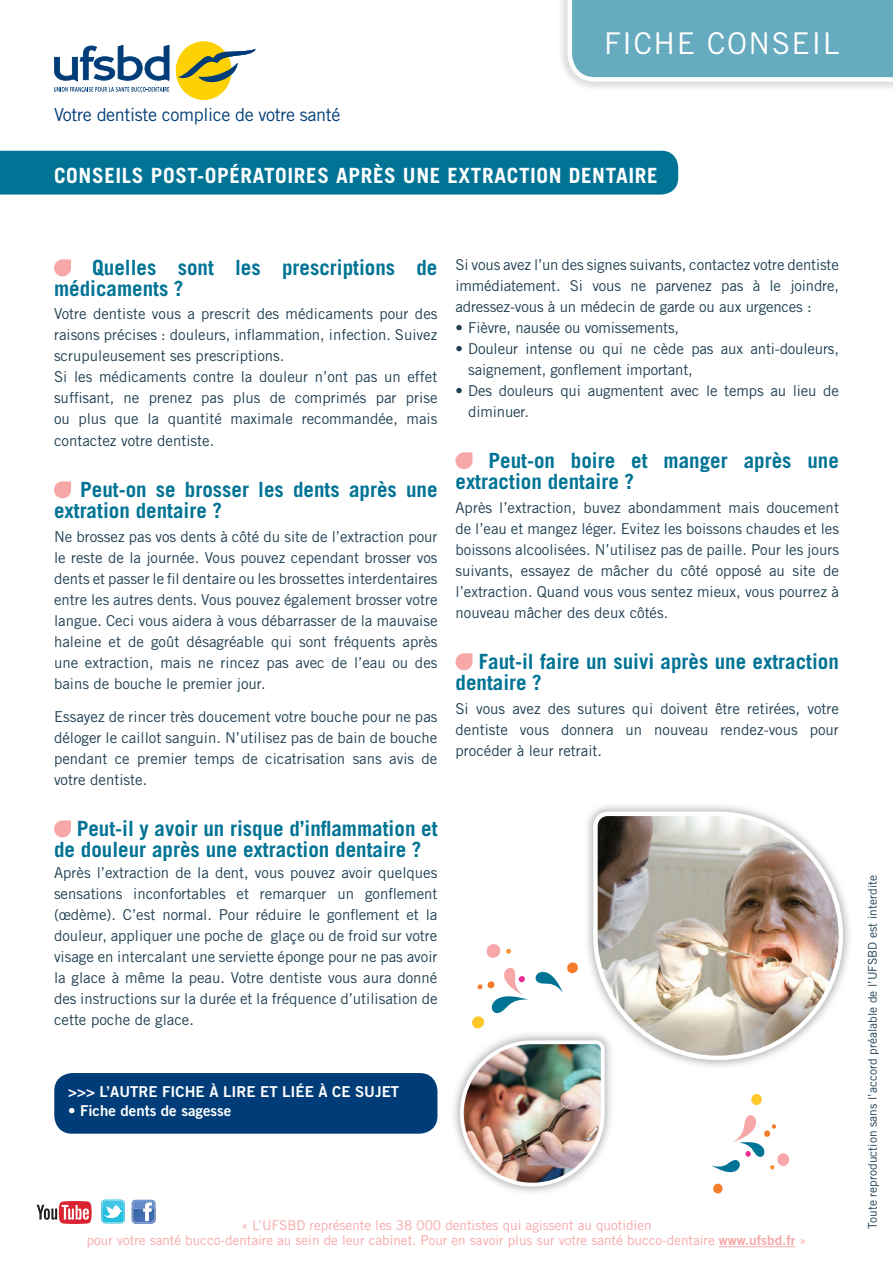
<style>
.page{position:relative;width:893px;height:1263px;background:#fff}
.page>*{position:absolute;margin:0;border:0;box-sizing:border-box;transform-origin:0 0}
.t1{font:30px "Trade Gothic LT Std";letter-spacing:.05em;color:#fff}
.t2{font:700 21px/21px "Trade Gothic LT Std";color:#017395}
.t3{font:700 21px "Trade Gothic LT Std";letter-spacing:.03em;color:#fff}
.t4{font:18px "Trade Gothic LT Std";letter-spacing:-.02em;color:#003d78}
.t5{font:15px/21px "Trade Gothic LT Std";color:#214053;text-align:justify}
.t6{font:15px "Trade Gothic LT Std Bd 2";color:#fff}
.t7{font:13.5px/15px "Trade Gothic LT Std";color:#f7a7a8;text-align:center}
.t8{font:12px "Trade Gothic LT Std";color:#214053}
.s1{font-family:"Trade Gothic LT Std Bd 2"}
</style>
<div class="page">
<div style="left:0;top:151px;width:678px;height:44px;background:#017395"></div>
<div style="left:558px;top:0;width:335px;height:92px;background:#babbbe;opacity:.75"></div>
<svg style="left:568px;top:0;width:325px;height:82px;background:#71b1c3"></svg>
<div style="left:176px;top:41px;width:55px;height:59px;background:#fed105;border-radius:50%"></div>
<svg style="left:178px;top:48px;width:78px;height:41px"></svg>
<svg style="left:54px;top:45px;width:115px;height:47px"></svg>
<svg style="left:587px;top:806px;width:262px;height:261px"></svg>
<img style="left:591px;top:809px;width:254px;height:253px">
<svg style="left:472px;top:944px;width:106px;height:85px"></svg>
<svg style="left:454px;top:1030px;width:160px;height:163px"></svg>
<img style="left:458px;top:1038px;width:148px;height:150px">
<div style="left:713px;top:1183px;width:10px;height:10px;background:#f47b2a;border-radius:50%"></div>
<div style="left:777px;top:1153px;width:12px;height:13px;background:#f7a7a8;border-radius:50%"></div>
<div style="left:751px;top:1094px;width:11px;height:11px;background:#fec829;border-radius:50%"></div>
<svg style="left:711px;top:1115px;width:65px;height:58px"></svg>
<div style="left:764px;top:1130px;width:6px;height:7px;background:#f47b2a;border-radius:50%"></div>
<svg style="left:54px;top:259px;width:17px;height:17px"></svg>
<svg style="left:54px;top:481px;width:17px;height:17px"></svg>
<svg style="left:54px;top:820px;width:17px;height:17px"></svg>
<svg style="left:455px;top:452px;width:17px;height:17px"></svg>
<svg style="left:455px;top:653px;width:17px;height:17px"></svg>
<hr style="left:719px;top:1246px;width:76px;height:1px;background:#f7a7a8">
<svg style="left:101px;top:1200px;width:24px;height:23px"></svg>
<svg style="left:132px;top:1200px;width:24px;height:24px"></svg>
<svg style="left:37px;top:1201px;width:55px;height:23px"></svg>
<div style="left:54px;top:1073px;width:383px;height:61px;background:#003d78;border-radius:18px"></div>
<p class="t4" style="left:54px;top:104px;width:288px">Votre dentiste complice de votre santé</p>
<h1 class="t1" style="left:604px;top:26px;width:237px">FICHE CONSEIL</h1>
<h2 class="t3" style="left:54px;top:162px;width:605px">CONSEILS POST-OPÉRATOIRES APRÈS UNE EXTRACTION DENTAIRE</h2>
<h2 class="t2" style="left:54px;top:257px;width:385px;text-indent:38px">Quelles sont les prescriptions de médicaments ?</h2>
<p class="t5" style="left:54px;top:303px;width:385px;text-align:left">Votre dentiste vous a prescrit des médicaments pour des raisons précises : douleurs, inflammation, infection. Suivez scrupuleusement ses prescriptions.<br>Si les médicaments contre la douleur n’ont pas un effet suffisant, ne prenez pas plus de comprimés par prise ou plus que la quantité maximale recommandée, mais</p>
<p class="t5" style="left:54px;top:430px;width:162px">contactez votre dentiste.</p>
<h2 class="t2" style="left:54px;top:479px;width:385px;text-indent:26px">Peut-on se brosser les dents après une extration dentaire ?</h2>
<p class="t5" style="left:54px;top:526px;width:385px">Ne brossez pas vos dents à côté du site de l’extraction pour le reste de la journée. Vous pouvez cependant brosser vos dents et passer le fil dentaire ou les brossettes interdentaires entre les autres dents. Vous pouvez également brosser votre langue. Ceci vous aidera à vous débarrasser de la mauvaise haleine et de goût désagréable qui sont fréquents après une extraction, mais ne rincez pas avec de l’eau ou des bains de bouche le premier jour.</p>
<p class="t5" style="left:54px;top:706px;width:385px">Essayez de rincer très doucement votre bouche pour ne pas déloger le caillot sanguin. N’utilisez pas de bain de bouche pendant ce premier temps de cicatrisation sans avis de votre dentiste.</p>
<h2 class="t2" style="left:54px;top:818px;width:385px;text-indent:23px">Peut-il y avoir un risque d’inflammation et de douleur après une extraction dentaire ?</h2>
<p class="t5" style="left:54px;top:862px;width:385px">Après l’extraction de la dent, vous pouvez avoir quelques sensations inconfortables et remarquer un gonflement (œdème). C’est normal. Pour réduire le gonflement et la douleur, appliquer une poche de glaçe ou de froid sur votre visage en intercalant une serviette éponge pour ne pas avoir la glace à même la peau. Votre dentiste vous aura donné des instructions sur la durée et la fréquence d’utilisation de cette poche de glace.</p>
<p class="t5" style="left:455px;top:254px;width:385px">Si vous avez l’un des signes suivants, contactez votre dentiste immédiatement. Si vous ne parvenez pas à le joindre, adressez-vous à un médecin de garde ou aux urgences :</p>
<p class="t5" style="left:455px;top:317px;width:225px">• Fièvre, nausée ou vomissements,</p>
<p class="t5" style="left:468px;top:338px;width:372px;text-indent:-13px">• Douleur intense ou qui ne cède pas aux anti-douleurs, saignement, gonflement important,</p>
<p class="t5" style="left:468px;top:380px;width:372px;text-indent:-13px">• Des douleurs qui augmentent avec le temps au lieu de diminuer.</p>
<h2 class="t2" style="left:455px;top:450px;width:385px;text-indent:33px">Peut-on boire et manger après une extraction dentaire ?</h2>
<p class="t5" style="left:455px;top:497px;width:385px">Après l’extraction, buvez abondamment mais doucement de l’eau et mangez léger. Evitez les boissons chaudes et les boissons alcoolisées. N’utilisez pas de paille. Pour les jours suivants, essayez de mâcher du côté opposé au site de l’extraction. Quand vous vous sentez mieux, vous pourrez à nouveau mâcher des deux côtés.</p>
<h2 class="t2" style="left:455px;top:651px;width:385px;text-indent:23px">Faut-il faire un suivi après une extraction dentaire ?</h2>
<p class="t5" style="left:455px;top:698px;width:385px">Si vous avez des sutures qui doivent être retirées, votre dentiste vous donnera un nouveau rendez-vous pour procéder à leur retrait.</p>
<p class="t6" style="left:68px;top:1082px;width:333px">&gt;&gt;&gt; L’AUTRE FICHE À LIRE ET LIÉE À CE SUJET</p>
<p class="t6" style="left:68px;top:1102px;width:165px">• Fiche dents de sagesse</p>
<p class="t7" style="left:87px;top:1218px;width:721px">« L’UFSBD représente les 38 000 dentistes qui agissent au quotidien<br>pour votre santé bucco-dentaire au sein de leur cabinet. Pour en savoir plus sur votre santé bucco-dentaire <span class="s1">www.ufsbd.fr</span> »</p>
<p class="t8" style="left:865px;top:1228px;width:355px;rotate:-90deg">Toute reproduction sans l’accord préalable de l’UFSBD est interdite</p>
</div>
